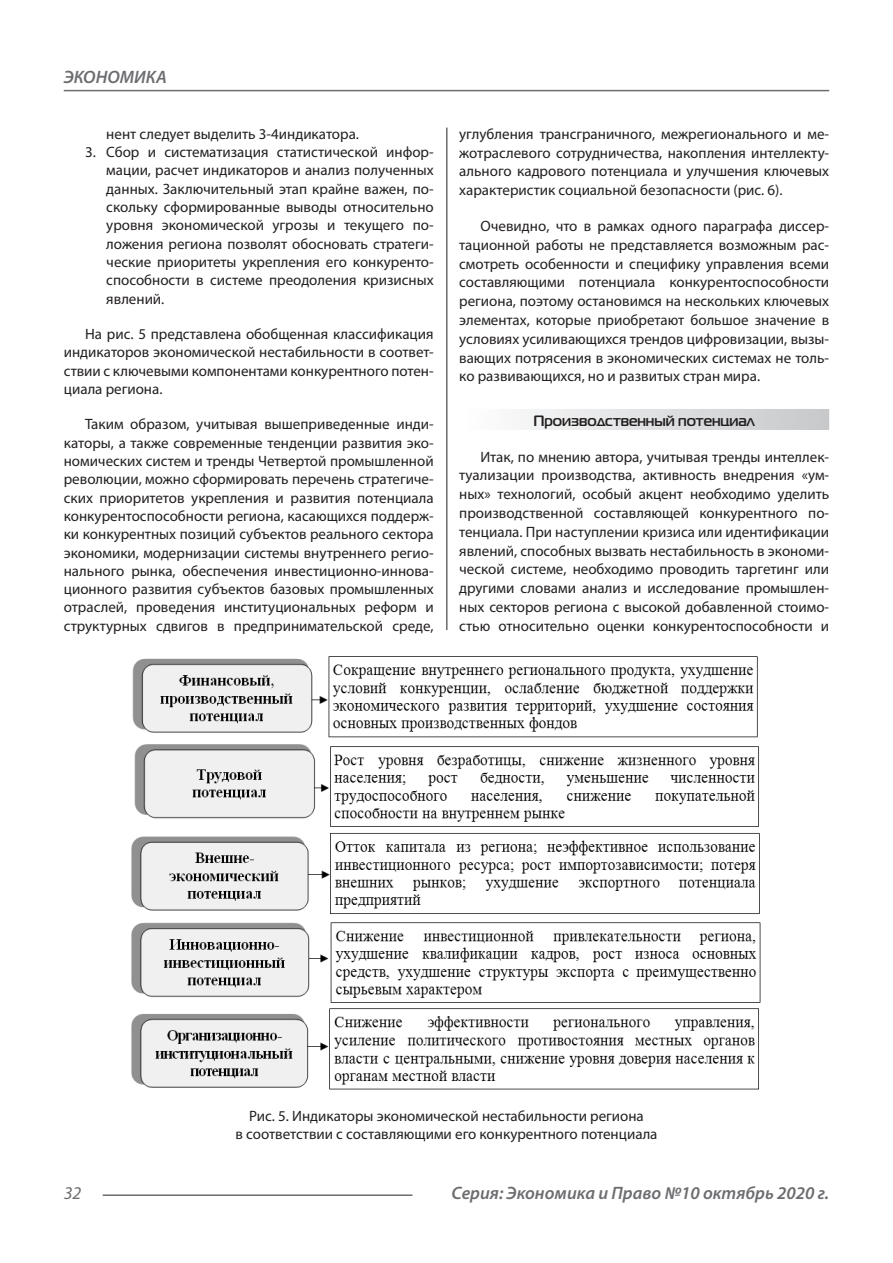
<style>
.page{position:relative;width:893px;height:1263px;background:#fff}
.page>*{position:absolute;margin:0;border:0;box-sizing:border-box;transform-origin:0 0}
.t1{font:italic 600 18px "Myriad Pro";color:#6c6d70}
.t2{font:italic 18px "Myriad Pro";color:#6c6d70}
.Статья_текст{font:15px/18.3px "Myriad Pro";color:#231f20;text-align:justify}
.Статья_подзаголовок{font:700 15px "Magistral C";color:#231f20}
</style>
<div class="page">
<hr style="left:446px;top:128px;width:1px;height:1007px;background:#231f20">
<hr style="left:103px;top:1194px;width:309px;height:2px;background:#6c6d70">
<hr style="left:64px;top:90px;width:765px;height:1px;background:#6c6d70">
<div style="left:459px;top:409px;width:370px;height:21px;background:linear-gradient(to right,#fefeff,#c6c8ca)"></div>
<div style="left:442px;top:631px;width:11px;height:513px;background:#fff"></div>
<img style="left:131px;top:656px;width:630px;height:434px">
<p class="t1" style="left:64px;top:66px;width:105px">ЭКОНОМИКА</p>
<p class="Статья_текст" style="left:106px;top:124px;width:254px">нент следует выделить 3-4индикатора.</p>
<p class="Статья_текст" style="left:106px;top:143px;width:329px;text-indent:-21px">3. Сбор и систематизация статистической инфор&shy;мации, расчет индикаторов и анализ полученных данных. Заключительный этап крайне важен, по&shy;скольку сформированные выводы относительно уровня экономической угрозы и текущего по&shy;ложения региона позволят обосновать стратеги&shy;ческие приоритеты укрепления его конкуренто&shy;способности в системе преодоления кризисных явлений.</p>
<p class="Статья_текст" style="left:64px;top:325px;width:371px;text-indent:21px">На рис. 5 представлена обобщенная классификация индикаторов экономической нестабильности в соответ&shy;ствии с ключевыми компонентами конкурентного потен&shy;циала региона.</p>
<p class="Статья_текст" style="left:64px;top:415px;width:371px;text-indent:21px">Таким образом, учитывая вышеприведенные инди&shy;каторы, а также современные тенденции развития эко&shy;номических систем и тренды Четвертой промышленной революции, можно сформировать перечень стратегиче&shy;ских приоритетов укрепления и развития потенциала конкурентоспособности региона, касающихся поддерж&shy;ки конкурентных позиций субъектов реального сектора экономики, модернизации системы внутреннего регио&shy;нального рынка, обеспечения инвестиционно-иннова&shy;ционного развития субъектов базовых промышленных отраслей, проведения институциональных реформ и структурных сдвигов в предпринимательской среде,</p>
<p class="Статья_текст" style="left:459px;top:124px;width:371px;line-height:18.8px">углубления трансграничного, межрегионального и ме&shy;жотраслевого сотрудничества, накопления интеллекту&shy;ального кадрового потенциала и улучшения ключевых характеристик социальной безопасности (рис. 6).</p>
<p class="Статья_текст" style="left:459px;top:216px;width:371px;line-height:18.8px;text-indent:21px">Очевидно, что в рамках одного параграфа диссер&shy;тационной работы не представляется возможным рас&shy;смотреть особенности и специфику управления всеми составляющими потенциала конкурентоспособности региона, поэтому остановимся на нескольких ключевых элементах, которые приобретают большое значение в условиях усиливающихся трендов цифровизации, вызы&shy;вающих потрясения в экономических системах не толь&shy;ко развивающихся, но и развитых стран мира.</p>
<p class="Статья_подзаголовок" style="left:533px;top:411px;width:223px">Производственный потенциал</p>
<p class="Статья_текст" style="left:459px;top:447px;width:371px;line-height:18.8px;text-indent:21px">Итак, по мнению автора, учитывая тренды интеллек&shy;туализации производства, активность внедрения «ум&shy;ных» технологий, особый акцент необходимо уделить производственной составляющей конкурентного по&shy;тенциала. При наступлении кризиса или идентификации явлений, способных вызвать нестабильность в экономи&shy;ческой системе, необходимо проводить таргетинг или другими словами анализ и исследование промышлен&shy;ных секторов региона с высокой добавленной стоимо&shy;стью относительно оценки конкурентоспособности и</p>
<p class="Статья_текст" style="left:235px;top:1107px;width:424px;text-align:center">Рис. 5. Индикаторы экономической нестабильности региона<br>в соответствии с составляющими его конкурентного потенциала</p>
<p class="t2" style="left:64px;top:1182px;width:19px">32</p>
<p class="t1" style="left:451px;top:1182px;width:379px">Серия: Экономика и Право №10 октябрь 2020 г.</p>
</div>
